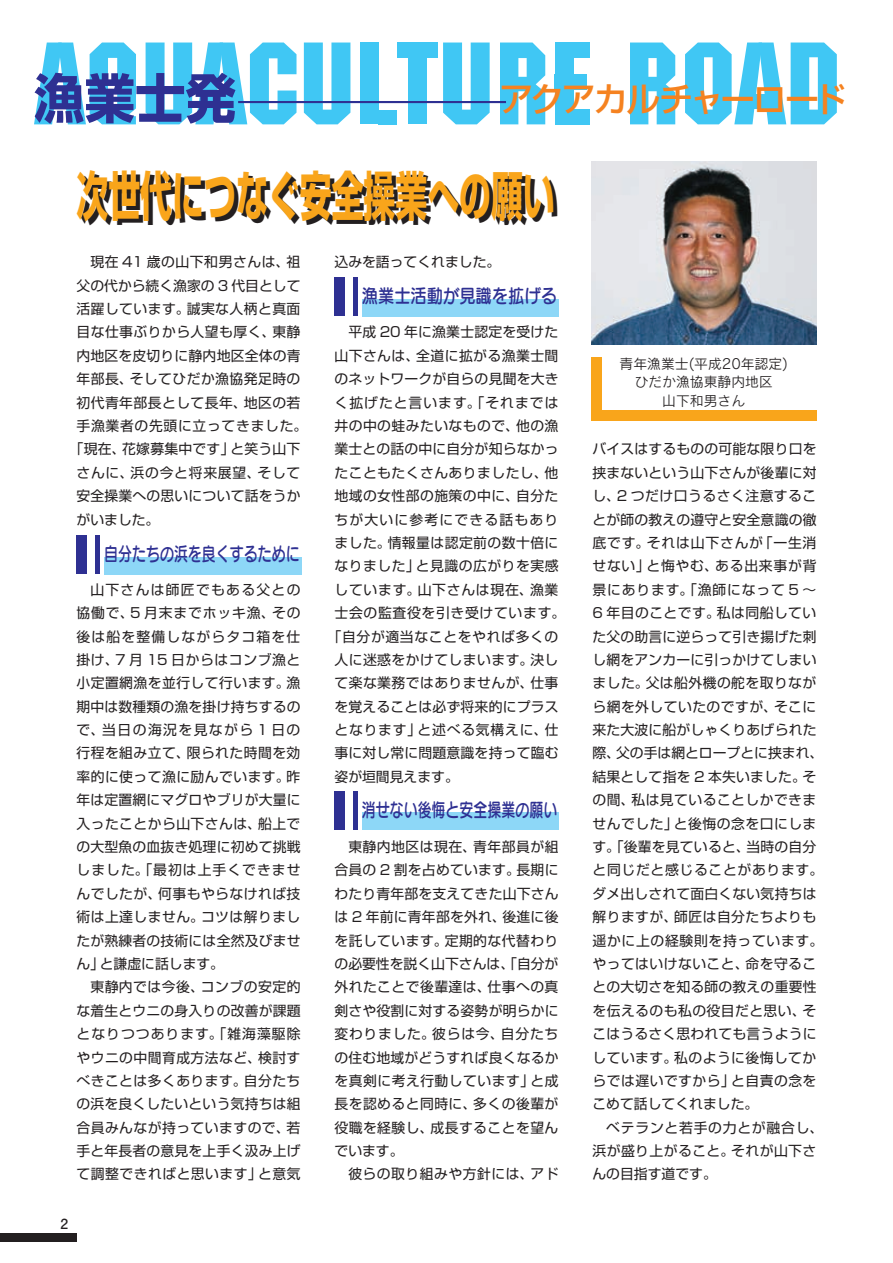
<style>
.page{position:relative;width:893px;height:1263px;background:#fff}
.page>*{position:absolute;margin:0;border:0;box-sizing:border-box;transform-origin:0 0}
.t1{font:700 53.1px "Shin Go Pro";color:#f9a51b;scale:.6 1}
.t2{font:700 53.1px "Shin Go Pro";color:#2e3092;scale:.95 1}
.t3{font:500 34.05px "Shin Go Pro";letter-spacing:-.065em;color:#f58220}
.t4{font:19.2px "Seurat Pro N DB";color:#2e3092;scale:.73 1}
.t5{font:19.2px "Seurat Pro N DB";color:#2e3092;scale:.85 1}
.t6{font:13.8px/23.4px "Shin Go Pro";letter-spacing:.03em;color:#231f20;text-align:justify}
.t7{font:13.8px "Shin Go Pro";letter-spacing:.055em;color:#231f20}
.t8{font:13.8px "Shin Go Pro";color:#231f20}
.t9{font:13.8px "Shin Go Pro";letter-spacing:.05em;color:#231f20}
.t10{font:13.8px/18px "Rodin Pro N M";color:#231f20;text-align:center}
.t11{font:13.8px "Shin Go Pro";letter-spacing:.075em;color:#231f20}
.t12{font:13.8px "Shin Go Pro";letter-spacing:.085em;color:#231f20}
.t13{font:700 13.8px "Futo Go B101 Pro";color:#231f20}
</style>
<div class="page">
<div style="left:360px;top:43px;width:19px;height:81px;background:#40c7f4"></div>
<div style="left:408px;top:43px;width:19px;height:81px;background:#40c7f4"></div>
<div style="left:397px;top:43px;width:41px;height:15px;background:#40c7f4"></div>
<div style="left:555px;top:43px;width:19px;height:81px;background:#40c7f4"></div>
<div style="left:555px;top:43px;width:35px;height:15px;background:#40c7f4"></div>
<div style="left:555px;top:109px;width:35px;height:15px;background:#40c7f4"></div>
<div style="left:555px;top:74px;width:32px;height:16px;background:#40c7f4"></div>
<div style="left:378px;top:110px;width:19px;height:14px;background:#40c7f4"></div>
<svg style="left:34px;top:43px;width:102px;height:81px"></svg>
<svg style="left:304px;top:43px;width:46px;height:81px"></svg>
<svg style="left:443px;top:43px;width:47px;height:81px"></svg>
<svg style="left:685px;top:43px;width:152px;height:81px"></svg>
<svg style="left:146px;top:43px;width:150px;height:81px"></svg>
<svg style="left:500px;top:43px;width:45px;height:81px;background:#5ecff5"></svg>
<svg style="left:630px;top:43px;width:45px;height:81px;background:#5ecff5"></svg>
<hr style="left:238px;top:101px;width:268px;height:2px;background:#2e3092">
<img style="left:591px;top:162px;width:225px;height:182px">
<div style="left:591px;top:357px;width:11px;height:64px;background:#f9a51b"></div>
<div style="left:591px;top:410px;width:225px;height:11px;background:#f9a51b"></div>
<div style="left:77px;top:536px;width:10px;height:38px;background:#2e3092"></div>
<div style="left:104px;top:557px;width:198px;height:17px;background:#8dd7f7"></div>
<hr style="left:96px;top:536px;width:4px;height:38px;background:#2e3092">
<div style="left:334px;top:278px;width:11px;height:38px;background:#2e3092"></div>
<div style="left:362px;top:299px;width:196px;height:17px;background:#8dd7f7"></div>
<div style="left:353px;top:278px;width:5px;height:38px;background:#2e3092"></div>
<div style="left:334px;top:791px;width:11px;height:38px;background:#2e3092"></div>
<div style="left:362px;top:812px;width:196px;height:17px;background:#8dd7f7"></div>
<div style="left:353px;top:791px;width:5px;height:38px;background:#2e3092"></div>
<div style="left:0;top:1233px;width:77px;height:9px;background:#231f20"></div>
<h1 class="t2" style="left:34px;top:56px;width:214px">漁業士発</h1>
<h2 class="t3" style="left:500px;top:71px;width:348px">アクアカルチャーロード</h2>
<h1 class="t1" style="left:77px;top:154px;width:799px">次世代につなぐ安全操業への願い</h1>
<p class="t6" style="left:90px;top:249px;width:212px">現在 41 歳の山下和男さんは、祖</p>
<p class="t8" style="left:77px;top:274px;width:225px">父の代から続く漁家の 3 代目として</p>
<p class="t6" style="left:77px;top:295px;width:225px">活躍しています。誠実な人柄と真面</p>
<p class="t6" style="left:77px;top:319px;width:225px">目な仕事ぶりから人望も厚く、東静</p>
<p class="t6" style="left:77px;top:342px;width:226px">内地区を皮切りに静内地区全体の青</p>
<p class="t6" style="left:77px;top:366px;width:225px">年部長、そしてひだか漁協発足時の</p>
<p class="t6" style="left:77px;top:389px;width:225px">初代青年部長として長年、地区の若</p>
<p class="t9" style="left:77px;top:414px;width:232px">手漁業者の先頭に立ってきました。</p>
<p class="t6" style="left:70px;top:436px;width:232px">「現在、花嫁募集中です」と笑う山下</p>
<p class="t7" style="left:77px;top:461px;width:225px">さんに、浜の今と将来展望、そして</p>
<p class="t6" style="left:77px;top:483px;width:226px">安全操業への思いについて話をうか</p>
<p class="t6" style="left:77px;top:506px;width:84px">がいました。</p>
<h3 class="t4" style="left:104px;top:541px;width:269px">自分たちの浜を良くするために</h3>
<p class="t6" style="left:77px;top:576px;width:226px;text-indent:14px">山下さんは師匠でもある父との協働で、5 月末までホッキ漁、その後は船を整備しながらタコ箱を仕掛け、7 月 15 日からはコンブ漁と小定置網漁を並行して行います。漁期中は数種類の漁を掛け持ちするので、当日の海況を見ながら 1 日の行程を組み立て、限られた時間を効率的に使って漁に励んでいます。昨年は定置網にマグロやブリが大量に入ったことから山下さんは、船上での大型魚の血抜き処理に初めて挑戦しました。「最初は上手くできませんでしたが、何事もやらなければ技術は上達しません。コツは解りましたが熟練者の技術には全然及びません」と謙虚に話します。</p>
<p class="t6" style="left:77px;top:974px;width:226px;text-indent:14px">東静内では今後、コンブの安定的な着生とウニの身入りの改善が課題となりつつあります。「雑海藻駆除やウニの中間育成方法など、検討すべきことは多くあります。自分たちの浜を良くしたいという気持ちは組合員みんなが持っていますので、若手と年長者の意見を上手く汲み上げて調整できればと思います」と意気</p>
<p class="t8" style="left:334px;top:251px;width:167px">込みを語ってくれました。</p>
<h3 class="t5" style="left:362px;top:283px;width:231px">漁業士活動が見識を拡げる</h3>
<p class="t6" style="left:348px;top:319px;width:212px">平成 20 年に漁業士認定を受けた</p>
<p class="t6" style="left:334px;top:342px;width:225px">山下さんは、全道に拡がる漁業士間</p>
<p class="t6" style="left:334px;top:366px;width:226px">のネットワークが自らの見聞を大き</p>
<p class="t11" style="left:334px;top:391px;width:225px">く拡げたと言います。「それまでは</p>
<p class="t6" style="left:334px;top:412px;width:225px">井の中の蛙みたいなもので、他の漁</p>
<p class="t6" style="left:334px;top:436px;width:226px">業士との話の中に自分が知らなかっ</p>
<p class="t6" style="left:334px;top:459px;width:225px">たこともたくさんありましたし、他</p>
<p class="t6" style="left:334px;top:483px;width:225px">地域の女性部の施策の中に、自分た</p>
<p class="t12" style="left:334px;top:508px;width:225px">ちが大いに参考にできる話もあり</p>
<p class="t6" style="left:334px;top:529px;width:225px">ました。情報量は認定前の数十倍に</p>
<p class="t6" style="left:334px;top:553px;width:225px">なりました」と見識の広がりを実感</p>
<p class="t7" style="left:334px;top:578px;width:225px">しています。山下さんは現在、漁業</p>
<p class="t9" style="left:334px;top:601px;width:232px">士会の監査役を引き受けています。</p>
<p class="t6" style="left:328px;top:623px;width:232px">「自分が適当なことをやれば多くの</p>
<p class="t6" style="left:334px;top:646px;width:225px">人に迷惑をかけてしまいます。決し</p>
<p class="t6" style="left:334px;top:670px;width:225px">て楽な業務ではありませんが、仕事</p>
<p class="t6" style="left:334px;top:693px;width:226px">を覚えることは必ず将来的にプラス</p>
<p class="t7" style="left:334px;top:718px;width:225px">となります」と述べる気構えに、仕</p>
<p class="t6" style="left:334px;top:740px;width:226px">事に対し常に問題意識を持って臨む</p>
<p class="t8" style="left:334px;top:765px;width:126px">姿が垣間見えます。</p>
<h3 class="t4" style="left:362px;top:797px;width:269px">消せない後悔と安全操業の願い</h3>
<p class="t6" style="left:334px;top:833px;width:226px;text-indent:14px">東静内地区は現在、青年部員が組合員の 2 割を占めています。長期にわたり青年部を支えてきた山下さんは 2 年前に青年部を外れ、後進に後を託しています。定期的な代替わりの必要性を説く山下さんは、「自分が外れたことで後輩達は、仕事への真剣さや役割に対する姿勢が明らかに変わりました。彼らは今、自分たちの住む地域がどうすれば良くなるかを真剣に考え行動しています」と成長を認めると同時に、多くの後輩が役職を経験し、成長することを望んでいます。</p>
<p class="t6" style="left:348px;top:1161px;width:212px">彼らの取り組みや方針には、アド</p>
<p class="t13" style="left:60px;top:1213px;width:9px">2</p>
<p class="t10" style="left:620px;top:355px;width:170px">青年漁業士(平成20年認定)ひだか漁協東静内地区<br>山下和男さん</p>
<p class="t6" style="left:592px;top:436px;width:232px;text-align:left">バイスはするものの可能な限り口を挟まないという山下さんが後輩に対し、2 つだけ口うるさく注意することが師の教えの遵守と安全意識の徹底です。それは山下さんが「一生消せない」と悔やむ、ある出来事が背景にあります。「漁師になって 5 ～<br>6 年目のことです。私は同船していた父の助言に逆らって引き揚げた刺し網をアンカーに引っかけてしまいました。父は船外機の舵を取りながら網を外していたのですが、そこに来た大波に船がしゃくりあげられた際、父の手は網とロープとに挟まれ、結果として指を 2 本失いました。その間、私は見ていることしかできませんでした」と後悔の念を口にします。「後輩を見ていると、当時の自分と同じだと感じることがあります。ダメ出しされて面白くない気持ちは解りますが、師匠は自分たちよりも遥かに上の経験則を持っています。やってはいけないこと、命を守ることの大切さを知る師の教えの重要性を伝えるのも私の役目だと思い、そこはうるさく思われても言うようにしています。私のように後悔してからでは遅いですから」と自責の念をこめて話してくれました。</p>
<p class="t6" style="left:592px;top:1114px;width:232px;text-align:left;text-indent:14px">ベテランと若手の力とが融合し、浜が盛り上がること。それが山下さんの目指す道です。</p>
</div>
